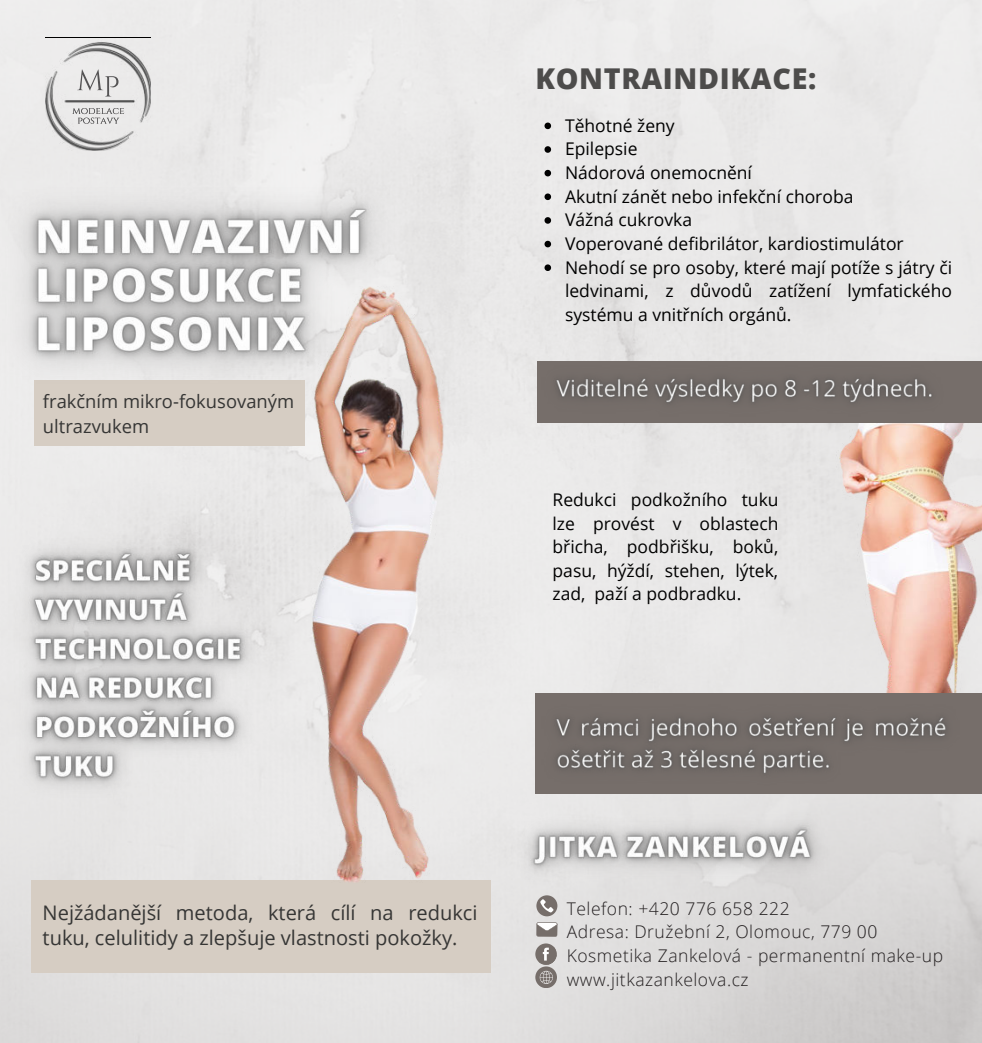
<style>
.page{position:relative;width:982px;height:1043px;background:#fff}
.page>*{position:absolute;margin:0;border:0;box-sizing:border-box;transform-origin:0 0}
.t1{font:800 28.7px "Open Sans";letter-spacing:.025em;color:#4d4c4b}
.t2{font:20.12px/25.6px "Open Sans";color:#363635}
.t3{font:18.38px/24.8px "Open Sans";color:#363635}
.t4{font:17.5px/23.6px "Open Sans";color:#000}
.t5{font:300 17.5px/23.6px "Open Sans";letter-spacing:.03em;color:#231f20}
</style>
<div class="page">
<img style="left:0;top:0;width:982px;height:1042px">
<div style="left:35px;top:380px;width:270px;height:66px;background:#d6cdc3"></div>
<div style="left:31px;top:880px;width:460px;height:92px;background:#d6cdc3"></div>
<img style="left:822px;top:422px;width:160px;height:271px">
<div style="left:537px;top:361px;width:445px;height:61px;background:#766e6a"></div>
<svg style="left:535px;top:943px;width:21px;height:21px"></svg>
<div style="left:536px;top:895px;width:21px;height:21px;background:#766e6a;border-radius:50%"></div>
<svg style="left:541px;top:904px;width:12px;height:8px"></svg>
<svg style="left:536px;top:922px;width:21px;height:14px"></svg>
<svg style="left:535px;top:966px;width:22px;height:21px"></svg>
<svg style="left:538px;top:946px;width:20px;height:37px"></svg>
<img style="left:300px;top:280px;width:150px;height:602px">
<img style="left:0;top:143px;width:428px;height:284px">
<img style="left:0;top:512px;width:280px;height:312px">
<svg style="left:544px;top:122px;width:7px;height:7px"></svg>
<svg style="left:544px;top:146px;width:7px;height:7px"></svg>
<svg style="left:544px;top:170px;width:7px;height:6px"></svg>
<svg style="left:544px;top:193px;width:7px;height:7px"></svg>
<svg style="left:544px;top:217px;width:7px;height:7px"></svg>
<svg style="left:544px;top:241px;width:7px;height:6px"></svg>
<svg style="left:544px;top:264px;width:7px;height:7px"></svg>
<img style="left:525px;top:680px;width:452px;height:126px">
<img style="left:525px;top:341px;width:439px;height:94px">
<img style="left:496px;top:788px;width:354px;height:116px">
<img style="left:46px;top:38px;width:105px;height:112px">
<p class="t3" style="left:43px;top:389px;width:253px">frakčním mikro-fokusovaným ultrazvukem</p>
<h1 class="t1" style="left:535px;top:56px;width:282px">KONTRAINDIKACE:</h1>
<p class="t4" style="left:565px;top:113px;width:389px">Těhotné ženy<br>Epilepsie<br>Nádorová onemocnění<br>Akutní zánět nebo infekční choroba<br>Vážná cukrovka<br>Voperované defibrilátor, kardiostimulátor<br>Nehodí se pro osoby, které mají potíže s játry či ledvinami, z důvodů zatížení lymfatického systému a vnitřních orgánů.</p>
<p class="t4" style="left:552px;top:487px;width:228px;text-align:justify">Redukci podkožního tuku lze provést v oblastech břicha, podbřišku, boků, pasu, hýždí, stehen, lýtek, zad, paží a podbradku.</p>
<p class="t2" style="left:43px;top:899px;width:436px">Nejžádanější metoda, která cílí na redukci tuku, celulitidy a zlepšuje vlastnosti pokožky.</p>
<p class="t5" style="left:567px;top:895px;width:378px">Telefon: +420 776 658 222<br>Adresa: Družební 2, Olomouc, 779 00<br>Kosmetika Zankelová - permanentní make-up www.jitkazankelova.cz</p>
</div>
